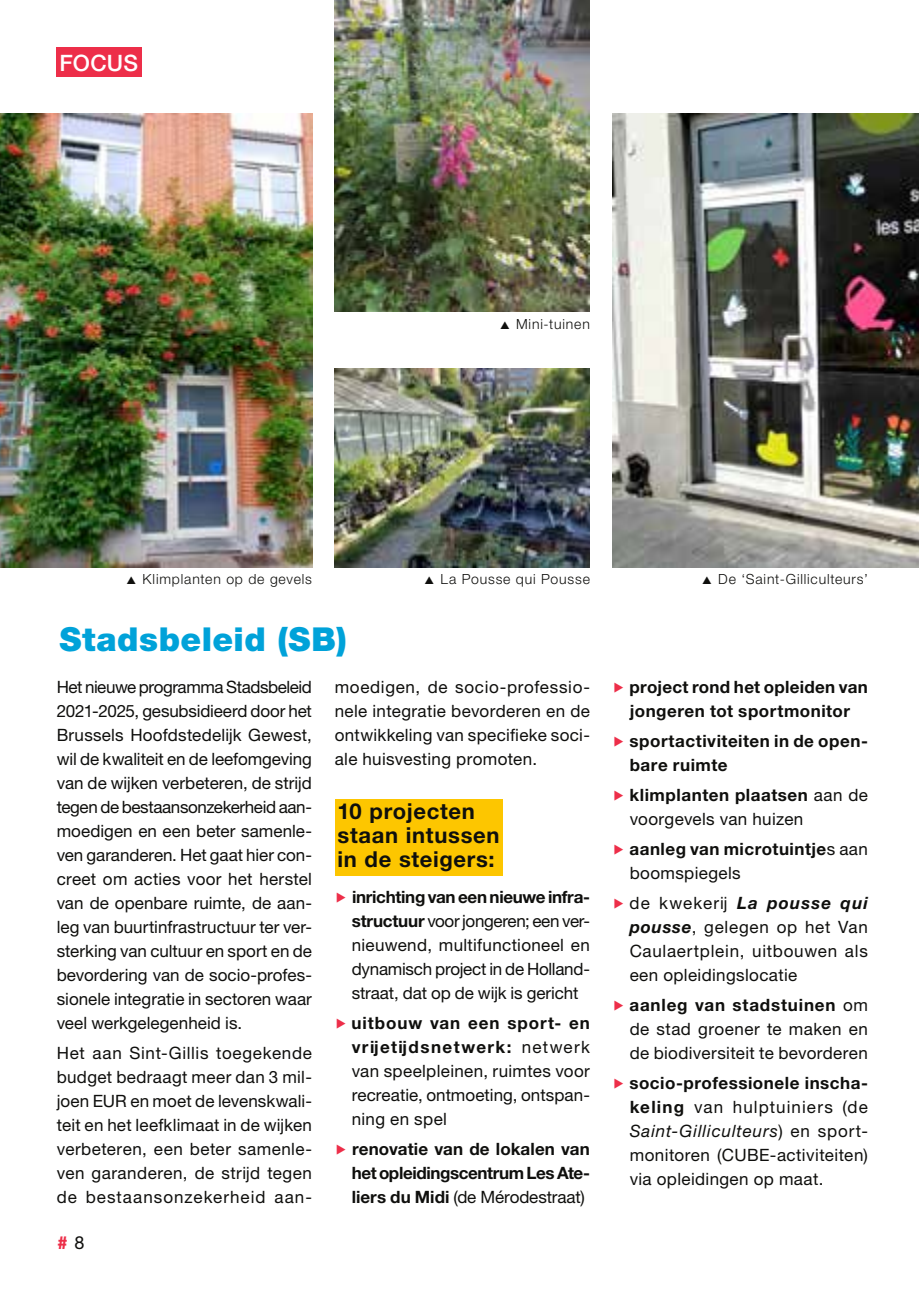
<style>
.page{position:relative;width:919px;height:1299px;background:#fff}
.page>*{position:absolute;margin:0;border:0;box-sizing:border-box;transform-origin:0 0}
.t1{font:900 33px "Helvetica Neue LT Pro";letter-spacing:.015em;color:#00a2d9}
.t2{font:500 22.6px "Helvetica Neue LT Pro";letter-spacing:.01em;color:#fff}
.t3{font:700 22px/24px "Helvetica Neue LT Pro";letter-spacing:.03em;color:#0f0f0d}
.t4{font:800 18px "Helvetica Neue LT Pro";color:#ed2e49}
.t5{font:17px/24px "Helvetica Neue LT Pro";letter-spacing:.02em;color:#0f0f0d;text-align:justify}
.t6{font:700 17px/24px "Helvetica Neue LT Pro";letter-spacing:.02em;color:#0f0f0d}
.t7{font:300 14px "Helvetica Neue LT Pro";letter-spacing:.06em;color:#0f0f0d}
.s1{font-weight:400;color:#0f0f0d}
.s2{color:#ed2e49}
.s3{font-weight:700}
.s4{font-weight:400}
.s5{font-weight:700;font-style:italic}
.s6{font-style:italic}
</style>
<div class="page">
<div style="left:334px;top:798px;width:168px;height:77px;background:#fdc600"></div>
<img style="left:612px;top:113px;width:306px;height:454px">
<img style="left:0;top:113px;width:312px;height:454px">
<img style="left:334px;top:0;width:256px;height:312px">
<img style="left:334px;top:369px;width:256px;height:198px">
<div style="left:56px;top:48px;width:85px;height:29px;background:#ed2e49"></div>
<h2 class="t2" style="left:60px;top:50px;width:80px">FOCUS</h2>
<p class="t7" style="left:499px;top:315px;width:92px">▲ Mini-tuinen</p>
<p class="t7" style="left:126px;top:570px;width:188px">▲ Klimplanten op de gevels</p>
<h1 class="t1" style="left:60px;top:619px;width:289px">Stadsbeleid (SB)</h1>
<p class="t7" style="left:423px;top:570px;width:168px">▲ La Pousse qui Pousse</p>
<p class="t7" style="left:701px;top:570px;width:168px">▲ De ‘Saint-Gilliculteurs’</p>
<p class="t5" style="left:57px;top:674px;width:257px">Het nieuwe programma Stadsbeleid 2021-2025, gesubsidieerd door het Brussels Hoofdstedelijk Gewest, wil de kwaliteit en de leefomgeving van de wijken verbeteren, de strijd tegen de bestaansonzekerheid aan&shy;moedigen en een beter samenle&shy;ven garanderen. Het gaat hier con&shy;creet om acties voor het herstel van de openbare ruimte, de aan&shy;leg van buurtinfrastructuur ter ver&shy;sterking van cultuur en sport en de bevordering van de socio-profes&shy;sionele integratie in sectoren waar veel werkgelegenheid is.</p>
<p class="t5" style="left:57px;top:1040px;width:257px">Het aan Sint-Gillis toegekende budget bedraagt meer dan 3 mil&shy;joen EUR en moet de levenskwali&shy;teit en het leefklimaat in de wijken verbeteren, een beter samenle&shy;ven garanderen, de strijd tegen de bestaansonzekerheid aan-</p>
<p class="t4" style="left:57px;top:1232px;width:29px"># <span class="s1">8</span></p>
<p class="t5" style="left:334px;top:674px;width:257px">moedigen, de socio-professio&shy;nele integratie bevorderen en de ontwikkeling van specifieke soci&shy;ale huisvesting promoten.</p>
<p class="t3" style="left:337px;top:798px;width:163px">10 projecten staan intussen in de steigers:</p>
<p class="t5" style="left:352px;top:884px;width:240px;text-indent:-17px"><span class="s2">▶</span> <span class="s3">inrichting van een nieuwe infra&shy;structuur</span> voor jongeren; een ver&shy;nieuwend, multifunctioneel en dynamisch project in de Holland&shy;straat, dat op de wijk is gericht</p>
<p class="t5" style="left:351px;top:1010px;width:240px;text-indent:-17px"><span class="s2">▶</span> <span class="s3">uitbouw van een sport- en vrijetijdsnetwerk:</span> netwerk van speelpleinen, ruimtes voor recreatie, ontmoeting, ontspan&shy;ning en spel</p>
<p class="t6" style="left:351px;top:1136px;width:240px;text-align:justify;text-indent:-17px"><span class="s2">▶</span> renovatie van de lokalen van het opleidingscentrum Les Ate&shy;liers du Midi <span class="s4">(de Mérodestraat)</span></p>
<p class="t6" style="left:612px;top:674px;width:257px;text-align:center"><span class="s2">▶</span> project rond het opleiden van jongeren tot sportmonitor</p>
<p class="t6" style="left:629px;top:728px;width:240px;text-indent:-17px"><span class="s2">▶</span> sportactiviteiten in de open&shy;bare ruimte</p>
<p class="t5" style="left:629px;top:782px;width:240px;text-indent:-17px"><span class="s2">▶</span> <span class="s3">klimplanten plaatsen</span> aan de voorgevels van huizen</p>
<p class="t6" style="left:629px;top:836px;width:240px;text-indent:-17px"><span class="s2">▶</span> aanleg van microtuintje<span class="s4">s aan boomspiegels</span></p>
<p class="t5" style="left:629px;top:890px;width:240px;text-indent:-17px"><span class="s2">▶</span> de kwekerij <span class="s5">La pousse qui pousse</span>, gelegen op het Van Caulaertplein, uitbouwen als een opleidingslocatie</p>
<p class="t5" style="left:629px;top:992px;width:240px;text-indent:-17px"><span class="s2">▶</span> <span class="s3">aanleg van stadstuinen</span> om de stad groener te maken en de biodiversiteit te bevorderen</p>
<p class="t5" style="left:629px;top:1070px;width:240px;text-indent:-17px"><span class="s2">▶</span> <span class="s3">socio-professionele inscha&shy;keling</span> van hulptuiniers (de <span class="s6">Saint-Gilliculteurs</span>) en sport&shy;monitoren (CUBE-activiteiten) via opleidingen op maat.</p>
</div>
